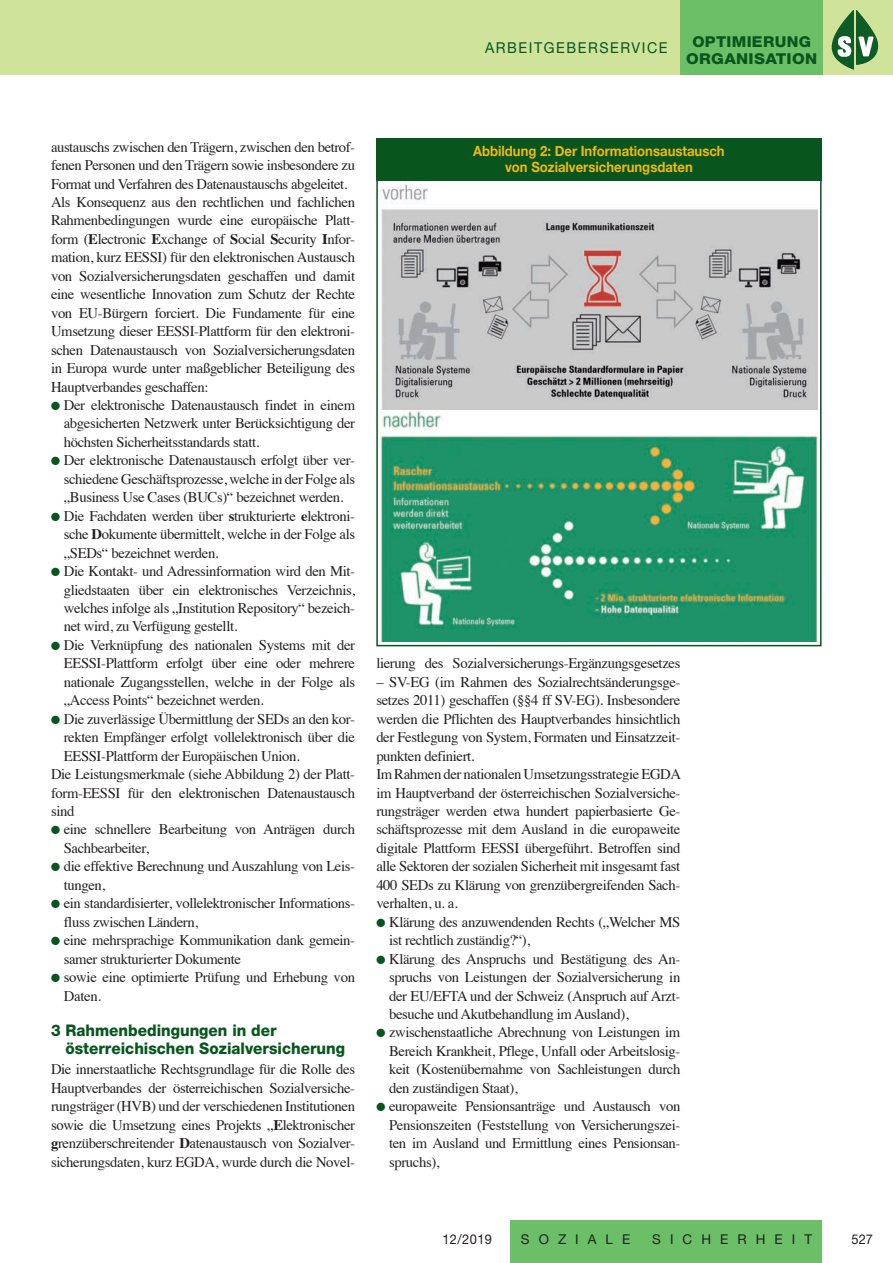
<style>
.page{position:relative;width:893px;height:1263px;background:#fff}
.page>*{position:absolute;margin:0;border:0;box-sizing:border-box;transform-origin:0 0}
.t1{font:800 16.05px/18.5px "Helvetica Neue";color:#08551e;scale:.95 1}
.t2{font:800 15px/17.5px "Helvetica Neue LT Std";letter-spacing:.02em;color:#08551e;text-align:center;scale:1.05 1}
.t3{font:15px "Helvetica Neue LT Std";letter-spacing:.11em;color:#08551e;scale:.95 1}
.t4{font:14.7px/18.5px "Times";letter-spacing:-.025em;color:#231f20;text-align:justify}
.t5{font:700 14.1px/15.8px "Helvetica Neue";color:#f2b90f;text-align:center;scale:.93 1}
.t6{font:13.5px "Helvetica Neue LT Std";letter-spacing:.67em;color:#231f20}
.t7{font:13.5px "Helvetica Neue LT Std";letter-spacing:.67em;color:#231f20;scale:.95 1}
.s1{font-weight:700}
.s2{font-family:"Monotype Sorts";font-size:11.25px;color:#08551e}
</style>
<div class="page">
<div style="left:510px;top:1220px;width:312px;height:43px;background:#6bc067"></div>
<div style="left:0;top:0;width:893px;height:74px;background:#d0e39a"></div>
<div style="left:680px;top:0;width:143px;height:74px;background:#6bc067"></div>
<img style="left:856px;top:10px;width:22px;height:55px">
<img style="left:382px;top:181px;width:435px;height:229px">
<img style="left:380px;top:410px;width:438px;height:231px">
<div style="left:376px;top:138px;width:445px;height:43px;background:#08551e"></div>
<p class="t3" style="left:485px;top:39px;width:194px">ARBEITGEBERSERVICE</p>
<p class="t2" style="left:686px;top:33px;width:126px">OPTIMIERUNG<br>ORGANISATION</p>
<p class="t4" style="left:51px;top:136px;width:306px">austauschs zwischen den Trägern, zwischen den betrof-</p>
<p class="t4" style="left:51px;top:155px;width:306px">fenen Personen und den Trägern sowie insbesondere zu</p>
<p class="t4" style="left:51px;top:173px;width:298px">Format und Verfahren des Datenaustauschs abgeleitet.</p>
<p class="t4" style="left:51px;top:192px;width:306px">Als Konsequenz aus den rechtlichen und fachlichen</p>
<p class="t4" style="left:51px;top:210px;width:306px">Rahmenbedingungen wurde eine europäische Platt-</p>
<p class="t4" style="left:51px;top:228px;width:306px">form (<span class="s1">E</span>lectronic <span class="s1">E</span>xchange of <span class="s1">S</span>ocial <span class="s1">S</span>ecurity <span class="s1">I</span>nfor-</p>
<p class="t4" style="left:51px;top:247px;width:306px">mation, kurz EESSI) für den elektronischen Austausch</p>
<p class="t4" style="left:51px;top:265px;width:306px">von Sozialversicherungsdaten geschaffen und damit</p>
<p class="t4" style="left:51px;top:284px;width:306px">eine wesentliche Innovation zum Schutz der Rechte</p>
<p class="t4" style="left:51px;top:302px;width:306px">von EU-Bürgern forciert. Die Fundamente für eine</p>
<p class="t4" style="left:51px;top:321px;width:306px">Umsetzung dieser EESSI-Plattform für den elektroni-</p>
<p class="t4" style="left:51px;top:339px;width:306px">schen Datenaustausch von Sozialversicherungsdaten</p>
<p class="t4" style="left:51px;top:358px;width:306px">in Europa wurde unter maßgeblicher Beteiligung des</p>
<p class="t4" style="left:51px;top:376px;width:159px">Hauptverbandes geschaffen:</p>
<p class="t4" style="left:51px;top:395px;width:306px"><span class="s2">l</span> Der elektronische Datenaustausch findet in einem</p>
<p class="t4" style="left:64px;top:413px;width:293px">abgesicherten Netzwerk unter Berücksichtigung der</p>
<p class="t4" style="left:64px;top:431px;width:197px">höchsten Sicherheitsstandards statt.</p>
<p class="t4" style="left:51px;top:450px;width:306px"><span class="s2">l</span> Der elektronische Datenaustausch erfolgt über ver-</p>
<p class="t4" style="left:64px;top:468px;width:293px">schiedene Geschäftsprozesse, welche in der Folge als</p>
<p class="t4" style="left:64px;top:487px;width:281px">„Business Use Cases (BUCs)“ bezeichnet werden.</p>
<p class="t4" style="left:51px;top:505px;width:306px"><span class="s2">l</span> Die Fachdaten werden über <span class="s1">s</span>trukturierte <span class="s1">e</span>lektroni-</p>
<p class="t4" style="left:64px;top:524px;width:293px">sche <span class="s1">D</span>okumente übermittelt, welche in der Folge als</p>
<p class="t4" style="left:64px;top:542px;width:156px">„SEDs“ bezeichnet werden.</p>
<p class="t4" style="left:51px;top:561px;width:306px"><span class="s2">l</span> Die Kontakt- und Adressinformation wird den Mit-</p>
<p class="t4" style="left:64px;top:579px;width:293px">gliedstaaten über ein elektronisches Verzeichnis,</p>
<p class="t4" style="left:64px;top:598px;width:293px">welches infolge als „Institution Repository“ bezeich-</p>
<p class="t4" style="left:64px;top:616px;width:175px">net wird, zu Verfügung gestellt.</p>
<p class="t4" style="left:51px;top:634px;width:306px"><span class="s2">l</span> Die Verknüpfung des nationalen Systems mit der</p>
<p class="t4" style="left:64px;top:653px;width:293px">EESSI-Plattform erfolgt über eine oder mehrere</p>
<p class="t4" style="left:64px;top:671px;width:293px">nationale Zugangsstellen, welche in der Folge als</p>
<p class="t4" style="left:64px;top:690px;width:202px">„Access Points“ bezeichnet werden.</p>
<p class="t4" style="left:51px;top:708px;width:306px"><span class="s2">l</span> Die zuverlässige Übermittlung der SEDs an den kor-</p>
<p class="t4" style="left:64px;top:727px;width:293px">rekten Empfänger erfolgt vollelektronisch über die</p>
<p class="t4" style="left:64px;top:745px;width:237px">EESSI-Plattform der Europäischen Union.</p>
<p class="t4" style="left:51px;top:764px;width:306px">Die Leistungsmerkmale (siehe Abbildung 2) der Platt-</p>
<p class="t4" style="left:51px;top:782px;width:306px">form-EESSI für den elektronischen Datenaustausch</p>
<p class="t4" style="left:51px;top:800px;width:25px">sind</p>
<p class="t4" style="left:51px;top:819px;width:306px"><span class="s2">l</span> eine schnellere Bearbeitung von Anträgen durch</p>
<p class="t4" style="left:64px;top:837px;width:87px">Sachbearbeiter,</p>
<p class="t4" style="left:51px;top:856px;width:306px"><span class="s2">l</span> die effektive Berechnung und Auszahlung von Leis-</p>
<p class="t4" style="left:64px;top:874px;width:43px">tungen,</p>
<p class="t4" style="left:51px;top:893px;width:306px"><span class="s2">l</span> ein standardisierter, vollelektronischer Informations-</p>
<p class="t4" style="left:64px;top:911px;width:136px">fluss zwischen Ländern,</p>
<p class="t4" style="left:51px;top:930px;width:306px"><span class="s2">l</span> eine mehrsprachige Kommunikation dank gemein-</p>
<p class="t4" style="left:64px;top:948px;width:179px">samer strukturierter Dokumente</p>
<p class="t4" style="left:51px;top:967px;width:306px"><span class="s2">l</span> sowie eine optimierte Prüfung und Erhebung von</p>
<p class="t4" style="left:64px;top:985px;width:39px">Daten.</p>
<p class="t1" style="left:65px;top:1021px;width:296px;text-indent:-14px">3 Rahmenbedingungen in der österreichischen Sozialversicherung</p>
<p class="t4" style="left:51px;top:1059px;width:306px">Die innerstaatliche Rechtsgrundlage für die Rolle des Hauptverbandes der österreichischen Sozialversiche&shy;rungsträger (HVB) und der verschiedenen Institutionen sowie die Umsetzung eines Projekts „<span class="s1">E</span>lektronischer <span class="s1">g</span>renzüberschreitender <span class="s1">D</span>atenaustausch von Sozialver&shy;sicherungsdaten, kurz EGDA, wurde durch die Novel-</p>
<p class="t5" style="left:473px;top:143px;width:272px">Abbildung 2: Der Informationsaustausch von Sozialversicherungsdaten</p>
<p class="t4" style="left:376px;top:653px;width:306px">lierung des Sozialversicherungs-Ergänzungsgesetzes</p>
<p class="t4" style="left:376px;top:671px;width:306px">– SV-EG (im Rahmen des Sozialrechtsänderungsge-</p>
<p class="t4" style="left:376px;top:690px;width:305px">setzes 2011) geschaffen (§§4 ff SV-EG). Insbesondere</p>
<p class="t4" style="left:376px;top:708px;width:306px">werden die Pflichten des Hauptverbandes hinsichtlich</p>
<p class="t4" style="left:376px;top:727px;width:306px">der Festlegung von System, Formaten und Einsatzzeit-</p>
<p class="t4" style="left:376px;top:745px;width:100px">punkten definiert.</p>
<p class="t4" style="left:376px;top:764px;width:306px">Im Rahmen der nationalen Umsetzungsstrategie EGDA</p>
<p class="t4" style="left:376px;top:782px;width:306px">im Hauptverband der österreichischen Sozialversiche-</p>
<p class="t4" style="left:376px;top:800px;width:306px">rungsträger werden etwa hundert papierbasierte Ge-</p>
<p class="t4" style="left:376px;top:819px;width:306px">schäftsprozesse mit dem Ausland in die europaweite</p>
<p class="t4" style="left:376px;top:837px;width:306px">digitale Plattform EESSI übergeführt. Betroffen sind</p>
<p class="t4" style="left:376px;top:856px;width:306px">alle Sektoren der sozialen Sicherheit mit insgesamt fast</p>
<p class="t4" style="left:376px;top:874px;width:306px">400 SEDs zu Klärung von grenzübergreifenden Sach-</p>
<p class="t4" style="left:376px;top:893px;width:83px">verhalten, u. a.</p>
<p class="t4" style="left:376px;top:911px;width:306px"><span class="s2">l</span> Klärung des anzuwendenden Rechts („Welcher MS</p>
<p class="t4" style="left:389px;top:930px;width:143px">ist rechtlich zuständig?“),</p>
<p class="t4" style="left:376px;top:948px;width:306px"><span class="s2">l</span> Klärung des Anspruchs und Bestätigung des An-</p>
<p class="t4" style="left:389px;top:967px;width:293px">spruchs von Leistungen der Sozialversicherung in</p>
<p class="t4" style="left:389px;top:985px;width:293px">der EU/EFTA und der Schweiz (Anspruch auf Arzt-</p>
<p class="t4" style="left:389px;top:1003px;width:241px">besuche und Akutbehandlung im Ausland),</p>
<p class="t4" style="left:376px;top:1022px;width:306px"><span class="s2">l</span> zwischenstaatliche Abrechnung von Leistungen im</p>
<p class="t4" style="left:389px;top:1040px;width:293px">Bereich Krankheit, Pflege, Unfall oder Arbeitslosig-</p>
<p class="t4" style="left:389px;top:1059px;width:293px">keit (Kostenübernahme von Sachleistungen durch</p>
<p class="t4" style="left:389px;top:1077px;width:130px">den zuständigen Staat),</p>
<p class="t4" style="left:376px;top:1096px;width:306px"><span class="s2">l</span> europaweite Pensionsanträge und Austausch von</p>
<p class="t4" style="left:389px;top:1114px;width:293px">Pensionszeiten (Feststellung von Versicherungszei-</p>
<p class="t4" style="left:389px;top:1133px;width:293px">ten im Ausland und Ermittlung eines Pensionsan-</p>
<p class="t4" style="left:389px;top:1151px;width:52px">spruchs),</p>
<p class="t7" style="left:442px;top:1231px;width:54px">12/2019</p>
<p class="t6" style="left:521px;top:1231px;width:111px">SOZIALE</p>
<p class="t6" style="left:652px;top:1231px;width:161px">SICHERHEIT</p>
<p class="t7" style="left:852px;top:1231px;width:24px">527</p>
</div>
